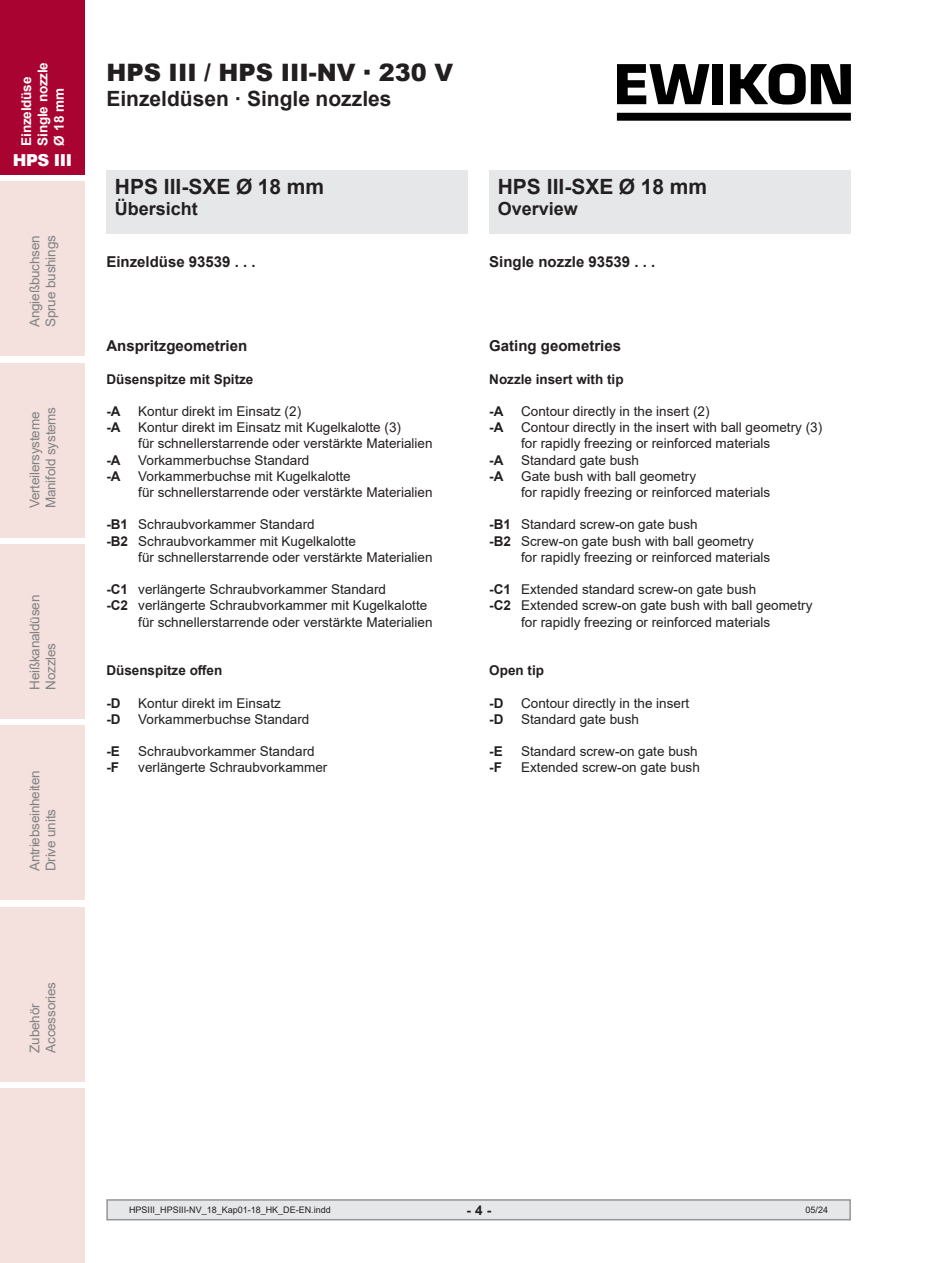
<style>
.page{position:relative;width:936px;height:1263px;background:#fff}
.page>*{position:absolute;margin:0;border:0;box-sizing:border-box;transform-origin:0 0}
.t1{font:900 24px "Arial";color:#231f20}
.Arial-14pt-fett{font:700 21px "Arial";color:#231f20}
.t2{font:700 18px "Arial";color:#231f20}
.t3{font:900 16.5px "Arial";letter-spacing:-.025em;color:#fff}
.t4{font:700 15px "Arial";color:#231f20}
.t5{font:13.5px "Arial";color:#231f20}
.t6{font:13.5px/16.2px "Arial";letter-spacing:-.015em;color:#808285}
.t7{font:700 13.5px "Arial";color:#231f20}
.t8{font:700 13.5px/16.2px "Arial";letter-spacing:-.015em;color:#fff}
.t9{font:9px "Arial";color:#231f20}
.s1{font-weight:700}
</style>
<div class="page">
<div style="left:106px;top:1199px;width:744px;height:21px;background:#e6e7e9;border:2px solid #939598"></div>
<div style="left:0;top:0;width:85px;height:174px;background:#a90332"></div>
<div style="left:0;top:181px;width:85px;height:175px;background:#f4e0dd"></div>
<div style="left:0;top:363px;width:85px;height:174px;background:#f4e0dd"></div>
<div style="left:0;top:544px;width:85px;height:175px;background:#f4e0dd"></div>
<div style="left:0;top:907px;width:85px;height:174px;background:#f4e0dd"></div>
<div style="left:0;top:1089px;width:85px;height:174px;background:#f4e0dd"></div>
<div style="left:0;top:726px;width:85px;height:174px;background:#f4e0dd"></div>
<div style="left:617px;top:113px;width:233px;height:8px;background:#000"></div>
<svg style="left:617px;top:64px;width:92px;height:40px"></svg>
<div style="left:712px;top:64px;width:11px;height:40px;background:#000"></div>
<svg style="left:729px;top:64px;width:121px;height:40px"></svg>
<div style="left:106px;top:170px;width:362px;height:64px;background:#e6e7e9"></div>
<div style="left:489px;top:170px;width:361px;height:64px;background:#e6e7e9"></div>
<p class="t8" style="left:19px;top:146px;width:85px;rotate:-90deg">Einzeldüse<br>Single nozzle<br>Ø 18 mm</p>
<p class="t3" style="left:13px;top:148px;width:61px">HPS III</p>
<p class="t6" style="left:26px;top:327px;width:93px;rotate:-90deg">Angießbuchsen<br>Sprue bushings</p>
<p class="t6" style="left:26px;top:508px;width:103px;rotate:-90deg">Verteilersysteme<br>Manifold systems</p>
<p class="t6" style="left:26px;top:690px;width:96px;rotate:-90deg">Heißkanaldüsen<br>Nozzles</p>
<p class="t6" style="left:26px;top:871px;width:103px;rotate:-90deg">Antriebseinheiten<br>Drive units</p>
<h1 class="t1" style="left:106px;top:55px;width:348px">HPS III / HPS III-NV ∙ 230 V</h1>
<h2 class="Arial-14pt-fett" style="left:106px;top:84px;width:287px">Einzeldüsen · Single nozzles</h2>
<p class="Arial-14pt-fett" style="left:115px;top:172px;width:211px">HPS III-SXE Ø 18 mm</p>
<p class="t2" style="left:115px;top:196px;width:85px">Übersicht</p>
<p class="Arial-14pt-fett" style="left:497px;top:172px;width:211px">HPS III-SXE Ø 18 mm</p>
<p class="t2" style="left:497px;top:196px;width:82px">Overview</p>
<p class="t4" style="left:106px;top:251px;width:151px">Einzeldüse 93539 . . .</p>
<p class="t4" style="left:489px;top:251px;width:167px">Single nozzle 93539 . . .</p>
<p class="t4" style="left:106px;top:335px;width:142px">Anspritzgeometrien</p>
<p class="t7" style="left:106px;top:369px;width:149px">Düsenspitze mit Spitze</p>
<p class="t7" style="left:106px;top:402px;width:16px">-A</p>
<p class="t5" style="left:138px;top:402px;width:164px">Kontur direkt im Einsatz (2)</p>
<p class="t7" style="left:106px;top:418px;width:16px">-A</p>
<p class="t5" style="left:138px;top:418px;width:264px">Kontur direkt im Einsatz mit Kugelkalotte (3)</p>
<p class="t5" style="left:138px;top:434px;width:296px">für schnellerstarrende oder verstärkte Materialien</p>
<p class="t7" style="left:106px;top:450px;width:16px">-A</p>
<p class="t5" style="left:138px;top:450px;width:173px">Vorkammerbuchse Standard</p>
<p class="t7" style="left:106px;top:466px;width:16px">-A</p>
<p class="t5" style="left:138px;top:467px;width:214px">Vorkammerbuchse mit Kugelkalotte</p>
<p class="t5" style="left:138px;top:483px;width:296px">für schnellerstarrende oder verstärkte Materialien</p>
<p class="t5" style="left:106px;top:515px;width:210px"><span class="s1">-B1</span> Schraubvorkammer Standard</p>
<p class="t5" style="left:106px;top:531px;width:251px"><span class="s1">-B2</span> Schraubvorkammer mit Kugelkalotte</p>
<p class="t5" style="left:138px;top:548px;width:296px">für schnellerstarrende oder verstärkte Materialien</p>
<p class="t5" style="left:106px;top:580px;width:281px"><span class="s1">-C1</span> verlängerte Schraubvorkammer Standard</p>
<p class="t5" style="left:106px;top:596px;width:322px"><span class="s1">-C2</span> verlängerte Schraubvorkammer mit Kugelkalotte</p>
<p class="t5" style="left:138px;top:612px;width:296px">für schnellerstarrende oder verstärkte Materialien</p>
<p class="t7" style="left:106px;top:661px;width:117px">Düsenspitze offen</p>
<p class="t7" style="left:106px;top:693px;width:16px">-D</p>
<p class="t5" style="left:138px;top:693px;width:144px">Kontur direkt im Einsatz</p>
<p class="t7" style="left:106px;top:709px;width:16px">-D</p>
<p class="t5" style="left:138px;top:710px;width:173px">Vorkammerbuchse Standard</p>
<p class="t7" style="left:106px;top:742px;width:15px">-E</p>
<p class="t5" style="left:138px;top:742px;width:178px">Schraubvorkammer Standard</p>
<p class="t7" style="left:106px;top:758px;width:14px">-F</p>
<p class="t5" style="left:138px;top:758px;width:191px">verlängerte Schraubvorkammer</p>
<p class="t4" style="left:489px;top:335px;width:133px">Gating geometries</p>
<p class="t7" style="left:489px;top:369px;width:136px">Nozzle insert with tip</p>
<p class="t7" style="left:489px;top:402px;width:16px">-A</p>
<p class="t5" style="left:521px;top:402px;width:190px">Contour directly in the insert (2)</p>
<p class="t7" style="left:489px;top:418px;width:16px">-A</p>
<p class="t5" style="left:521px;top:418px;width:302px">Contour directly in the insert with ball geometry (3)</p>
<p class="t5" style="left:521px;top:434px;width:251px">for rapidly freezing or reinforced materials</p>
<p class="t7" style="left:489px;top:450px;width:16px">-A</p>
<p class="t5" style="left:521px;top:450px;width:119px">Standard gate bush</p>
<p class="t7" style="left:489px;top:466px;width:16px">-A</p>
<p class="t5" style="left:521px;top:467px;width:176px">Gate bush with ball geometry</p>
<p class="t5" style="left:521px;top:483px;width:251px">for rapidly freezing or reinforced materials</p>
<p class="t5" style="left:489px;top:515px;width:210px"><span class="s1">-B1</span> Standard screw-on gate bush</p>
<p class="t5" style="left:489px;top:531px;width:266px"><span class="s1">-B2</span> Screw-on gate bush with ball geometry</p>
<p class="t5" style="left:521px;top:548px;width:251px">for rapidly freezing or reinforced materials</p>
<p class="t5" style="left:489px;top:580px;width:268px"><span class="s1">-C1</span> Extended standard screw-on gate bush</p>
<p class="t5" style="left:489px;top:596px;width:325px"><span class="s1">-C2</span> Extended screw-on gate bush with ball geometry</p>
<p class="t5" style="left:521px;top:612px;width:251px">for rapidly freezing or reinforced materials</p>
<p class="t7" style="left:489px;top:661px;width:56px">Open tip</p>
<p class="t7" style="left:489px;top:693px;width:16px">-D</p>
<p class="t5" style="left:521px;top:693px;width:170px">Contour directly in the insert</p>
<p class="t7" style="left:489px;top:709px;width:16px">-D</p>
<p class="t5" style="left:521px;top:710px;width:119px">Standard gate bush</p>
<p class="t7" style="left:489px;top:742px;width:15px">-E</p>
<p class="t5" style="left:521px;top:742px;width:178px">Standard screw-on gate bush</p>
<p class="t7" style="left:489px;top:758px;width:14px">-F</p>
<p class="t5" style="left:521px;top:758px;width:180px">Extended screw-on gate bush</p>
<p class="t6" style="left:26px;top:1053px;width:72px;rotate:-90deg">Zubehör<br>Accessories</p>
<p class="t9" style="left:129px;top:1204px;width:203px">HPSIII_HPSIII-NV_18_Kap01-18_HK_DE-EN.indd</p>
<p class="t7" style="left:466px;top:1200px;width:26px">- 4 -</p>
<p class="t9" style="left:805px;top:1204px;width:24px">05/24</p>
</div>
